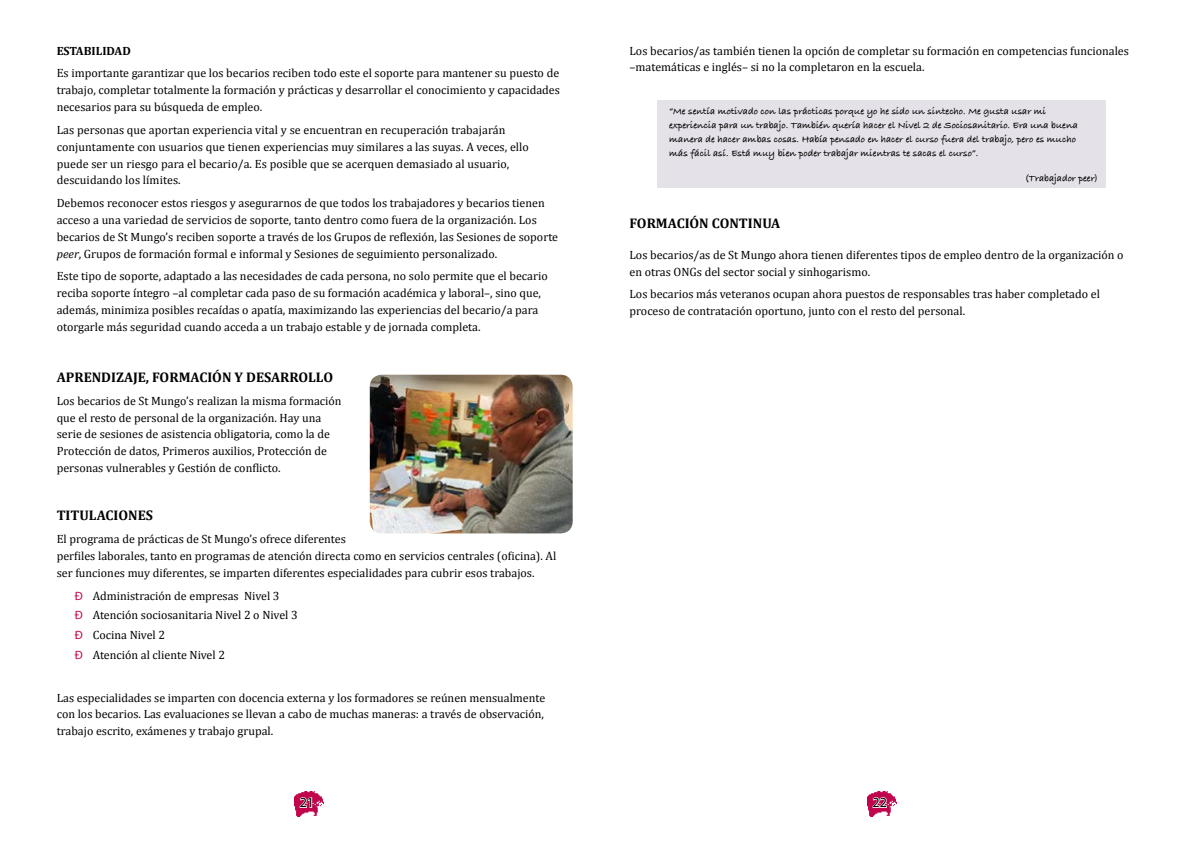
<style>
.page{position:relative;width:1191px;height:842px;background:#fff}
.page>*{position:absolute;margin:0;border:0;box-sizing:border-box;transform-origin:0 0}
.t1{font:700 14px "Cambria";color:#000}
.t2{font:14px "Myriad Pro";color:#000}
.t3{font:12px/16.8px "Cambria";color:#000}
.t4{font:700 12px "Cambria";color:#000}
.t5{font:700 10px/14px "Bradley Hand ITCTT";color:#000}
.s1{font-style:italic}
.s2{font-family:"Myriad Pro";color:#c0064c}
.s3{font-family:"Myriad Pro";font-weight:400}
</style>
<div class="page">
<img style="left:294px;top:792px;width:30px;height:24px">
<svg style="left:298px;top:796px;width:15px;height:12px"></svg>
<img style="left:867px;top:792px;width:29px;height:24px">
<svg style="left:871px;top:796px;width:16px;height:12px"></svg>
<div style="left:658px;top:100px;width:448px;height:63px;background:#e5e1e9"></div>
<div style="left:658px;top:161px;width:448px;height:27px;background:#e5e1e9"></div>
<img style="left:370px;top:375px;width:202px;height:158px">
<p class="t4" style="left:57px;top:42px;width:76px">ESTABILIDAD</p>
<p class="t3" style="left:57px;top:65px;width:505px;text-align:justify">Es importante garantizar que los becarios reciben todo este el soporte para mantener su puesto de trabajo, completar totalmente la formación y prácticas y desarrollar el conocimiento y capacidades necesarios para su búsqueda de empleo.</p>
<p class="t3" style="left:57px;top:121px;width:474px">Las personas que aportan experiencia vital y se encuentran en recuperación trabajarán conjuntamente con usuarios que tienen experiencias muy similares a las suyas. A veces, ello puede ser un riesgo para el becario/a. Es posible que se acerquen demasiado al usuario, descuidando los límites.</p>
<p class="t3" style="left:57px;top:195px;width:503px">Debemos reconocer estos riesgos y asegurarnos de que todos los trabajadores y becarios tienen acceso a una variedad de servicios de soporte, tanto dentro como fuera de la organización. Los becarios de St Mungo’s reciben soporte a través de los Grupos de reflexión, las Sesiones de soporte <span class="s1">peer</span>, Grupos de formación formal e informal y Sesiones de seguimiento personalizado.</p>
<p class="t3" style="left:57px;top:268px;width:492px">Este tipo de soporte, adaptado a las necesidades de cada persona, no solo permite que el becario reciba soporte íntegro –al completar cada paso de su formación académica y laboral–, sino que, además, minimiza posibles recaídas o apatía, maximizando las experiencias del becario/a para otorgarle más seguridad cuando acceda a un trabajo estable y de jornada completa.</p>
<p class="t1" style="left:57px;top:367px;width:278px">APRENDIZAJE, FORMACIÓN Y DESARROLLO</p>
<p class="t3" style="left:57px;top:392px;width:286px">Los becarios de St Mungo’s realizan la misma formación que el resto de personal de la organización. Hay una serie de sesiones de asistencia obligatoria, como la de Protección de datos, Primeros auxilios, Protección de personas vulnerables y Gestión de conflicto.</p>
<p class="t1" style="left:57px;top:506px;width:98px">TITULACIONES</p>
<p class="t3" style="left:57px;top:531px;width:501px">El programa de prácticas de St Mungo’s ofrece diferentes<br>perfiles laborales, tanto en programas de atención directa como en servicios centrales (oficina). Al ser funciones muy diferentes, se imparten diferentes especialidades para cubrir esos trabajos.</p>
<p class="t3" style="left:75px;top:585px;width:225px;line-height:19.8px"><span class="s2">Ð</span> Administración de empresas Nivel 3<br><span class="s2">Ð</span> Atención sociosanitaria Nivel 2 o Nivel 3<br><span class="s2">Ð</span> Cocina Nivel 2<br><span class="s2">Ð</span> Atención al cliente Nivel 2</p>
<p class="t3" style="left:57px;top:689px;width:490px;text-align:justify">Las especialidades se imparten con docencia externa y los formadores se reúnen mensualmente con los becarios. Las evaluaciones se llevan a cabo de muchas maneras: a través de observación, trabajo escrito, exámenes y trabajo grupal.</p>
<p class="t3" style="left:629px;top:42px;width:501px">Los becarios/as también tienen la opción de completar su formación en competencias funcionales –matemáticas e inglés– si no la completaron en la escuela.</p>
<p class="t5" style="left:669px;top:104px;width:410px">“Me sentía motivado con las prácticas porque yo he sido un sintecho. Me gusta usar mi experiencia para un trabajo. También quería hacer el Nivel 2 de Sociosanitario. Era una buena manera de hacer ambas cosas. Había pensado en hacer el curso fuera del trabajo, pero es mucho más fácil así. Está muy bien poder trabajar mientras te sacas el curso”.</p>
<p class="t5" style="left:1024px;top:171px;width:74px">(Trabajador peer<span class="s3">)</span></p>
<p class="t1" style="left:629px;top:213px;width:152px">FORMACIÓN CONTINUA</p>
<p class="t3" style="left:629px;top:246px;width:495px">Los becarios/as de St Mungo ahora tienen diferentes tipos de empleo dentro de la organización o en otras ONGs del sector social y sinhogarismo.</p>
<p class="t3" style="left:629px;top:286px;width:472px">Los becarios más veteranos ocupan ahora puestos de responsables tras haber completado el proceso de contratación oportuno, junto con el resto del personal.</p>
<p class="t2" style="left:300px;top:794px;width:16px">21</p>
<p class="t2" style="left:872px;top:794px;width:16px">22</p>
</div>
